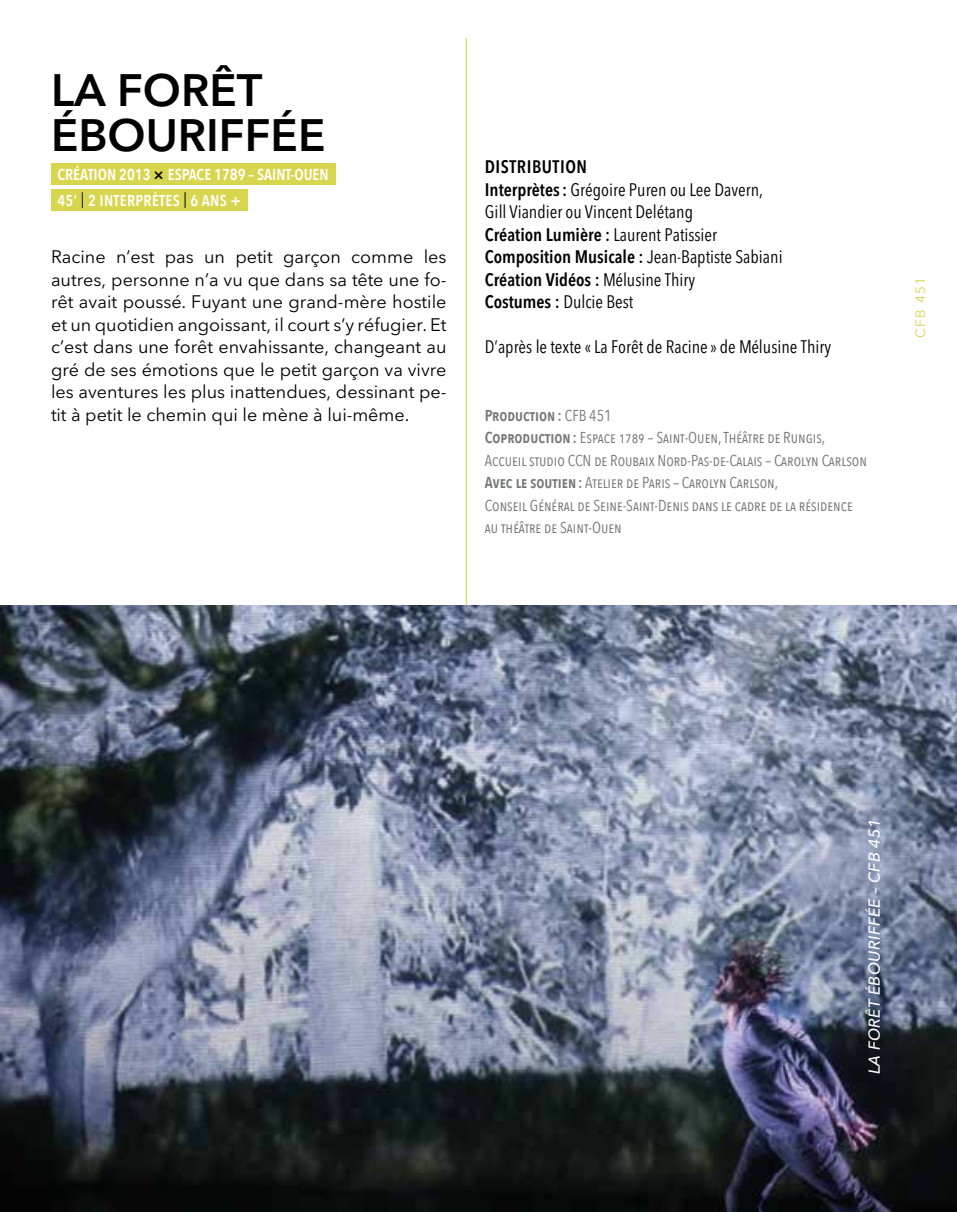
<style>
.page{position:relative;width:957px;height:1212px;background:#fff}
.page>*{position:absolute;margin:0;border:0;box-sizing:border-box;transform-origin:0 0}
.t1{font:600 45px/45px "Avenir Next LT Pro";color:#000}
.t2{font:18px/22.5px "Avenir Next LT Pro";color:#000;text-align:justify}
.t3{font:condensed 18px/22.5px "Avenir Next";color:#000}
.t4{font:15.75px/22.5px "Avenir Next Condensed";color:#767778}
.t5{font:600 15.75px/26.1px "Avenir Next Condensed";letter-spacing:-.005em;color:#fff}
.t6{font:italic 500 15.75px "Avenir Next LT Pro";letter-spacing:.025em;color:#fff}
.t7{font:13.5px "Avenir Next LT Pro";letter-spacing:.1em;color:#d8d54e}
.s1{font-family:"Avenir Next LT Pro";color:#000}
.s2{font-family:"Avenir Next";font-weight:400;font-stretch:condensed;color:#000}
.s3{font-weight:600}
</style>
<div class="page">
<hr style="left:466px;top:38px;width:1px;height:1125px;background:#d8d54e">
<img style="left:0;top:606px;width:957px;height:606px">
<div style="left:51px;top:163px;width:284px;height:21px;background:#d8d54e"></div>
<div style="left:51px;top:189px;width:196px;height:22px;background:#d8d54e"></div>
<h1 class="t1" style="left:51px;top:66px;width:276px">LA FORÊT<br>ÉBOURIFFÉE</h1>
<p class="t5" style="left:57px;top:161px;width:273px">CRÉATION 2013 <span class="s1">×</span> ESPACE 1789 – SAINT-OUEN<br>45’ <span class="s2">|</span> 2 INTERPRÈTES <span class="s2">|</span> 6 ANS +</p>
<p class="t2" style="left:51px;top:245px;width:397px">Racine n’est pas un petit garçon comme les autres, personne n’a vu que dans sa tête une fo&shy;rêt avait poussé. Fuyant une grand-mère hostile et un quotidien angoissant, il court s’y réfugier. Et c’est dans une forêt envahissante, changeant au gré de ses émotions que le petit garçon va vivre les aventures les plus inattendues, dessinant pe&shy;tit à petit le chemin qui le mène à lui-même.</p>
<p class="t3" style="left:485px;top:156px;width:299px"><span class="s3">DISTRIBUTION<br>Interprètes:</span> Grégoire Puren ou Lee Davern, Gill Viandier ou Vincent Delétang<br><span class="s3">Création Lumière :</span> Laurent Patissier <span class="s3">Composition Musicale :</span> Jean-Baptiste Sabiani <span class="s3">Création Vidéos :</span> Mélusine Thiry<br><span class="s3">Costumes :</span> Dulcie Best</p>
<p class="t3" style="left:485px;top:336px;width:348px">D’après le texte « La Forêt de Racine » de Mélusine Thiry</p>
<p class="t4" style="left:485px;top:403px;width:384px"><span class="s3">Production :</span> CFB 451<br><span class="s3">Coproduction :</span> Espace 1789 – Saint-Ouen, Théâtre de Rungis, Accueil studio CCN de Roubaix Nord-Pas-de-Calais – Carolyn Carlson <span class="s3">Avec le soutien :</span> Atelier de Paris – Carolyn Carlson,<br>Conseil Général de Seine-Saint-Denis dans le cadre de la résidence au théâtre de Saint-Ouen</p>
<p class="t7" style="left:909px;top:338px;width:62px;rotate:-90deg">CFB 451</p>
<p class="t6" style="left:861px;top:1074px;width:257px;rotate:-90deg">LA FORÊT ÉBOURIFFÉE – CFB 451</p>
</div>
